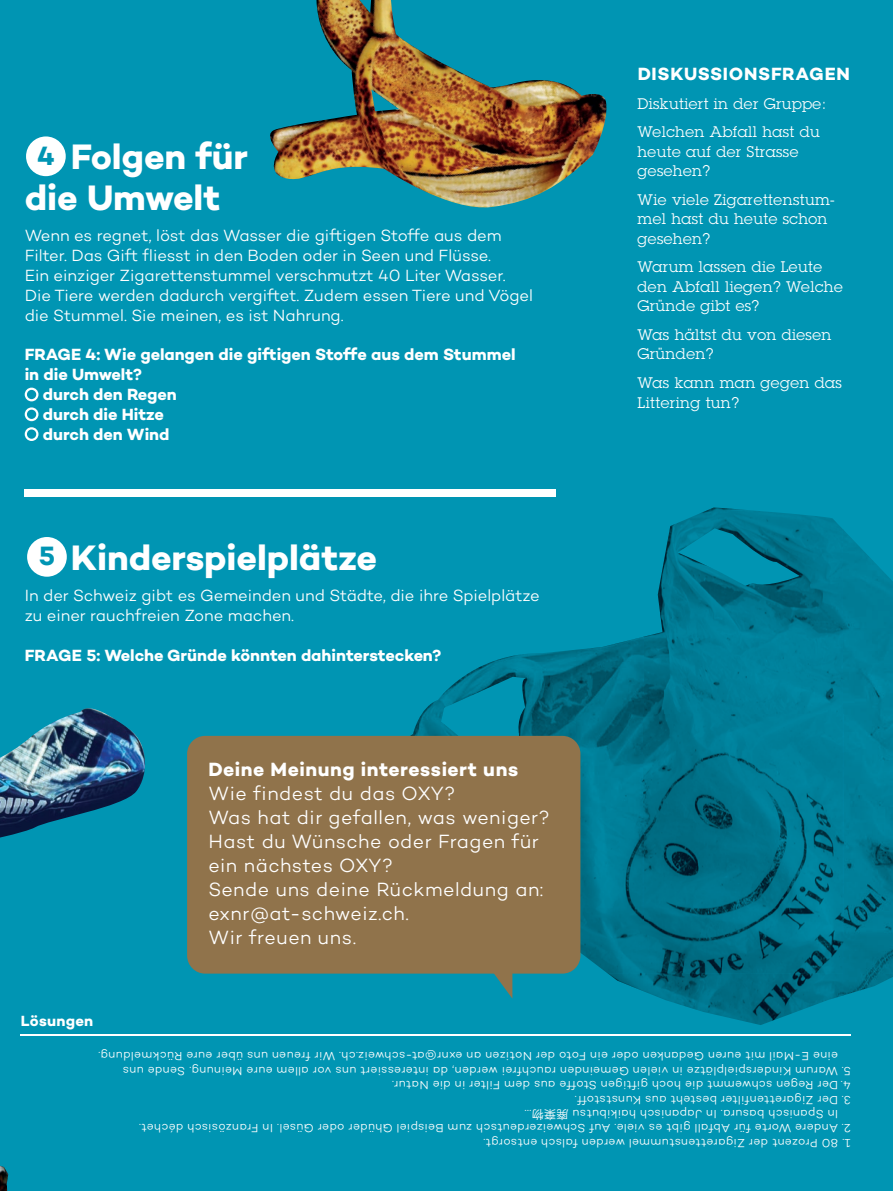
<style>
.page{position:relative;width:893px;height:1191px;background:#0095b3}
.page>*{position:absolute;margin:0;border:0;box-sizing:border-box;transform-origin:0 0}
.t1{font:700 36px/40.5px "Campton";letter-spacing:-.005em;color:#fff}
.t2{font:700 27px "Campton";color:#0095b3}
.t3{font:300 19.5px/24px "Campton";letter-spacing:.025em;color:#fff}
.t4{font:700 19.5px "Campton";letter-spacing:.025em;color:#fff}
.t5{font:700 18px "Campton";letter-spacing:.04em;color:#fff}
.t6{font:300 16.5px/19.8px "Campton";letter-spacing:-.005em;color:#fff}
.t7{font:700 16.5px "Campton";letter-spacing:-.005em;color:#fff}
.t8{font:15px/19.5px "Lubalin Graph";letter-spacing:.03em;color:#fff}
.t9{font:700 15px "Campton";letter-spacing:.015em;color:#fff}
.t10{font:300 12px/14.4px "Campton";letter-spacing:.025em;color:#fff}
.s1{font-family:"Hira Kaku Pro W3";font-weight:400}
</style>
<div class="page">
<img style="left:644px;top:507px;width:199px;height:414px">
<img style="left:843px;top:529px;width:50px;height:466px">
<img style="left:444px;top:636px;width:200px;height:285px">
<img style="left:394px;top:693px;width:50px;height:43px">
<img style="left:566px;top:921px;width:277px;height:52px">
<img style="left:608px;top:973px;width:235px;height:52px">
<svg style="left:25px;top:387px;width:13px;height:14px"></svg>
<svg style="left:25px;top:407px;width:13px;height:14px"></svg>
<svg style="left:25px;top:427px;width:13px;height:14px"></svg>
<div style="left:187px;top:736px;width:393px;height:237px;background:#90734b;border-radius:18px"></div>
<svg style="left:483px;top:973px;width:29px;height:25px"></svg>
<img style="left:0;top:1165px;width:8px;height:26px">
<img style="left:270px;top:0;width:337px;height:208px">
<hr style="left:20px;top:1034px;width:830px;height:1px;background:#fff">
<img style="left:0;top:708px;width:145px;height:129px">
<div style="left:25px;top:489px;width:531px;height:7px;background:#fff"></div>
<div style="left:26px;top:136px;width:40px;height:40px;background:#fff;border-radius:50%"></div>
<div style="left:27px;top:537px;width:40px;height:39px;background:#fff;border-radius:50%"></div>
<h1 class="t1" style="left:25px;top:136px;width:225px;text-indent:46px">Folgen für die Umwelt</h1>
<p class="t6" style="left:25px;top:226px;width:510px">Wenn es regnet, löst das Wasser die giftigen Stoffe aus dem Filter. Das Gift fliesst in den Boden oder in Seen und Flüsse.<br>Ein einziger Zigarettenstummel verschmutzt 40 Liter Wasser.<br>Die Tiere werden dadurch vergiftet. Zudem essen Tiere und Vögel die Stummel. Sie meinen, es ist Nahrung.</p>
<h3 class="t7" style="left:25px;top:344px;width:492px">FRAGE 4: Wie gelangen die giftigen Stoffe aus dem Stummel</h3>
<h3 class="t7" style="left:25px;top:364px;width:119px">in die Umwelt?</h3>
<h3 class="t7" style="left:43px;top:384px;width:136px">durch den Regen</h3>
<h3 class="t7" style="left:43px;top:403px;width:123px">durch die Hitze</h3>
<h3 class="t7" style="left:43px;top:423px;width:128px">durch den Wind</h3>
<h2 class="t2" style="left:37px;top:138px;width:19px">4</h2>
<h1 class="t1" style="left:71px;top:536px;width:308px">Kinderspielplätze</h1>
<h3 class="t6" style="left:25px;top:585px;width:517px">In der Schweiz gibt es Gemeinden und Städte, die ihre Spielplätze zu einer rauchfreien Zone machen.</h3>
<h3 class="t7" style="left:25px;top:644px;width:418px">FRAGE 5: Welche Gründe könnten dahinterstecken?</h3>
<h2 class="t2" style="left:39px;top:539px;width:18px">5</h2>
<p class="t9" style="left:21px;top:1011px;width:74px">Lösungen</p>
<h3 class="t4" style="left:208px;top:757px;width:311px">Deine Meinung interessiert uns</h3>
<h3 class="t3" style="left:208px;top:781px;width:343px">Wie findest du das OXY?<br>Was hat dir gefallen, was weniger?<br>Hast du Wünsche oder Fragen für ein nächstes OXY?<br>Sende uns deine Rückmeldung an: exnr@at-schweiz.ch.<br>Wir freuen uns.</h3>
<h3 class="t5" style="left:638px;top:63px;width:214px">DISKUSSIONSFRAGEN</h3>
<p class="t8" style="left:638px;top:89px;width:190px;line-height:28.5px">Diskutiert in der Gruppe:<br>Welchen Abfall hast du</p>
<p class="t8" style="left:638px;top:142px;width:162px">heute auf der Strasse gesehen?</p>
<p class="t8" style="left:638px;top:190px;width:199px">Wie viele Zigarettenstum&shy;mel hast du heute schon gesehen?</p>
<p class="t8" style="left:638px;top:257px;width:207px">Warum lassen die Leute den Abfall liegen? Welche<br>Gründe gibt es?</p>
<p class="t8" style="left:638px;top:325px;width:195px">Was hältst du von diesen<br>Gründen?</p>
<p class="t8" style="left:638px;top:373px;width:206px">Was kann man gegen das<br>Littering tun?</p>
<p class="t10" style="left:838px;top:1078px;width:741px;text-indent:-13px;rotate:-180deg">5. Warum Kinderspielplätze in vielen Gemeinden rauchfrei werden, da interessiert uns vor allem eure Meinung. Sende uns eine E-Mail mit euren Gedanken oder ein Foto der Notizen an exnr@at-schweiz.ch. Wir freuen uns über eure Rückmeldung.</p>
<p class="t10" style="left:851px;top:1092px;width:460px;rotate:-180deg">4. Der Regen schwemmt die hoch giftigen Stoffe aus dem Filter in die Natur.</p>
<p class="t10" style="left:851px;top:1107px;width:278px;rotate:-180deg">3. Der Zigarettenfilter besteht aus Kunststoff.</p>
<p class="t10" style="left:838px;top:1136px;width:701px;text-indent:-13px;rotate:-180deg">2. Andere Worte für Abfall gibt es viele. Auf Schweizerdeutsch zum Beispiel Ghüder oder Güsel. In Französisch déchet.<br>In Spanisch basura. In Japanisch haikibutsu <span class="s1">廃棄物</span>…</p>
<p class="t10" style="left:851px;top:1150px;width:369px;rotate:-180deg">1. 80 Prozent der Zigarettenstummel werden falsch entsorgt.</p>
</div>
